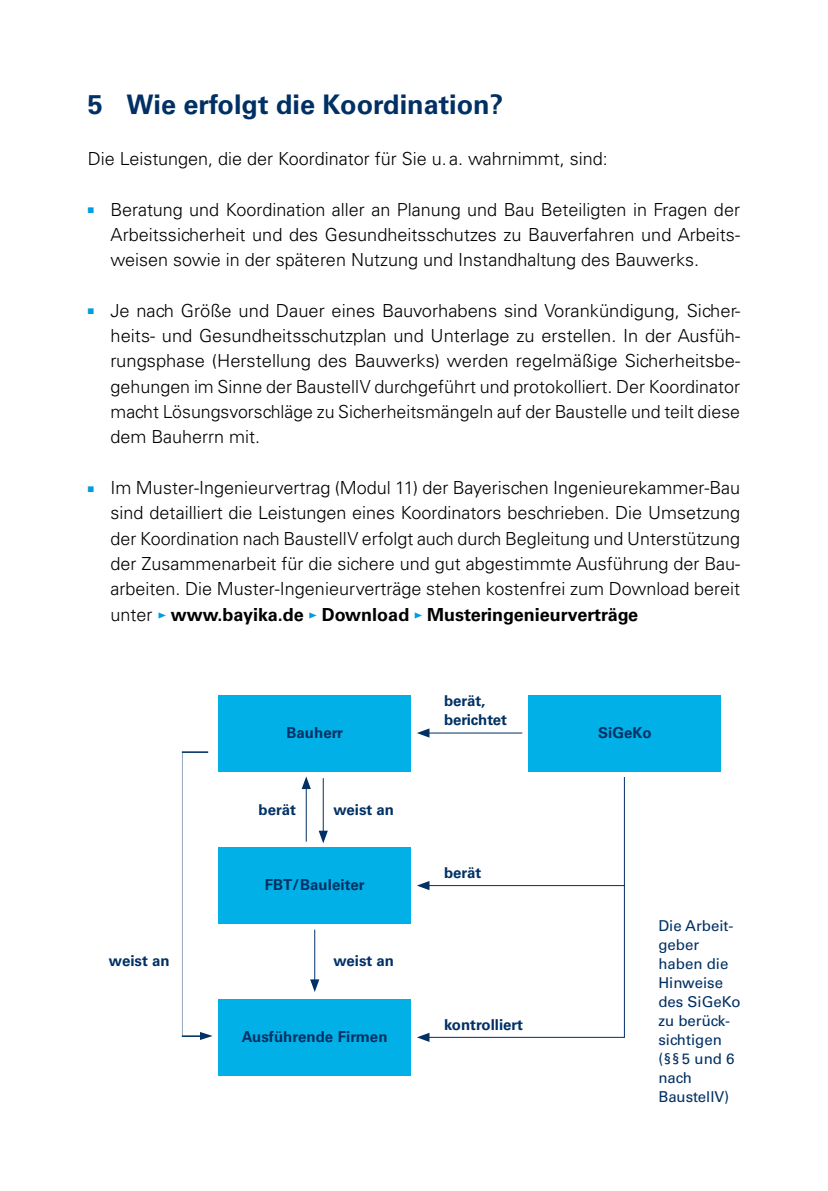
<style>
.page{position:relative;width:828px;height:1191px;background:#fff}
.page>*{position:absolute;margin:0;border:0;box-sizing:border-box;transform-origin:0 0}
.t1{font:700 27px "Univers LT Std";color:#003064}
.t2{font:300 18px/25.2px "Univers LT Std";color:#000;text-align:justify}
.t3{font:700 15px/19px "Univers LT Std";color:#003064}
.t4{font:15px/19px "Univers LT Std";color:#003064}
.s1{color:#009ee0}
.s2{font-weight:700}
</style>
<div class="page">
<svg style="left:158px;top:612px;width:8px;height:6px"></svg>
<svg style="left:309px;top:612px;width:8px;height:6px"></svg>
<svg style="left:415px;top:612px;width:7px;height:6px"></svg>
<div style="left:218px;top:694px;width:193px;height:77px;background:#00b0e6"></div>
<div style="left:528px;top:694px;width:193px;height:77px;background:#00b0e6"></div>
<div style="left:218px;top:846px;width:193px;height:77px;background:#00b0e6"></div>
<div style="left:218px;top:998px;width:193px;height:77px;background:#00b0e6"></div>
<hr style="left:426px;top:732px;width:96px;height:1px;background:#003064">
<svg style="left:417px;top:728px;width:12px;height:9px"></svg>
<hr style="left:323px;top:778px;width:1px;height:53px;background:#003064">
<svg style="left:319px;top:830px;width:9px;height:13px"></svg>
<hr style="left:314px;top:929px;width:1px;height:53px;background:#003064">
<svg style="left:310px;top:979px;width:9px;height:13px"></svg>
<hr style="left:306px;top:788px;width:1px;height:53px;background:#003064">
<svg style="left:302px;top:776px;width:9px;height:13px"></svg>
<svg style="left:417px;top:882px;width:8px;height:7px"></svg>
<svg style="left:425px;top:777px;width:200px;height:261px"></svg>
<svg style="left:417px;top:1032px;width:12px;height:10px"></svg>
<hr style="left:182px;top:752px;width:1px;height:284px;background:#003064">
<svg style="left:182px;top:1032px;width:31px;height:8px"></svg>
<svg style="left:182px;top:752px;width:26px;height:1px"></svg>
<h1 class="t1" style="left:88px;top:89px;width:417px">5 Wie erfolgt die Koordination?</h1>
<p class="t2" style="left:88px;top:146px;width:521px">Die Leistungen, die der Koordinator für Sie u. a. wahrnimmt, sind:</p>
<p class="t2" style="left:111px;top:196px;width:631px;text-indent:-23px"><span class="s1">■</span> Beratung und Koordination aller an Planung und Bau Beteiligten in Fragen der Arbeitssicherheit und des Gesundheitsschutzes zu Bauverfahren und Arbeits&shy;weisen sowie in der späteren Nutzung und Instandhaltung des Bauwerks.</p>
<p class="t2" style="left:111px;top:298px;width:631px;text-indent:-23px"><span class="s1">■</span> Je nach Größe und Dauer eines Bauvorhabens sind Vorankündigung, Sicher&shy;heits- und Gesundheitsschutzplan und Unterlage zu erstellen. In der Ausfüh&shy;rungsphase (Herstellung des Bauwerks) werden regelmäßige Sicherheitsbe&shy;gehungen im Sinne der BaustellV durchgeführt und protokolliert. Der Koordinator macht Lösungsvorschläge zu Sicherheitsmängeln auf der Baustelle und teilt diese dem Bauherrn mit.</p>
<p class="t2" style="left:111px;top:475px;width:631px;text-indent:-23px"><span class="s1">■</span> Im Muster-Ingenieurvertrag (Modul 11) der Bayerischen Ingenieurekammer-Bau sind detailliert die Leistungen eines Koordinators beschrieben. Die Umsetzung der Koordination nach BaustellV erfolgt auch durch Begleitung und Unterstützung der Zusammenarbeit für die sichere und gut abgestimmte Ausführung der Bau&shy;arbeiten. Die Muster-Ingenieurverträge stehen kostenfrei zum Download bereit unter <span class="s2">www.bayika.de Download Musteringenieurverträge</span></p>
<p class="t3" style="left:444px;top:691px;width:64px">berät, berichtet</p>
<p class="t3" style="left:286px;top:724px;width:58px">Bauherr</p>
<p class="t3" style="left:598px;top:724px;width:55px">SiGeKo</p>
<p class="t3" style="left:259px;top:800px;width:39px">berät</p>
<p class="t3" style="left:333px;top:800px;width:62px">weist an</p>
<p class="t3" style="left:265px;top:875px;width:101px">FBT/Bauleiter</p>
<p class="t3" style="left:109px;top:951px;width:62px">weist an</p>
<p class="t3" style="left:333px;top:951px;width:62px">weist an</p>
<p class="t3" style="left:242px;top:1027px;width:147px">Ausführende Firmen</p>
<p class="t3" style="left:444px;top:863px;width:39px">berät</p>
<p class="t3" style="left:444px;top:1015px;width:80px">kontrolliert</p>
<p class="t4" style="left:658px;top:916px;width:84px">Die Arbeit&shy;geber haben die<br>Hinweise des SiGeKo zu berück&shy;sichtigen (§§5 und 6 nach<br>BaustellV)</p>
</div>
